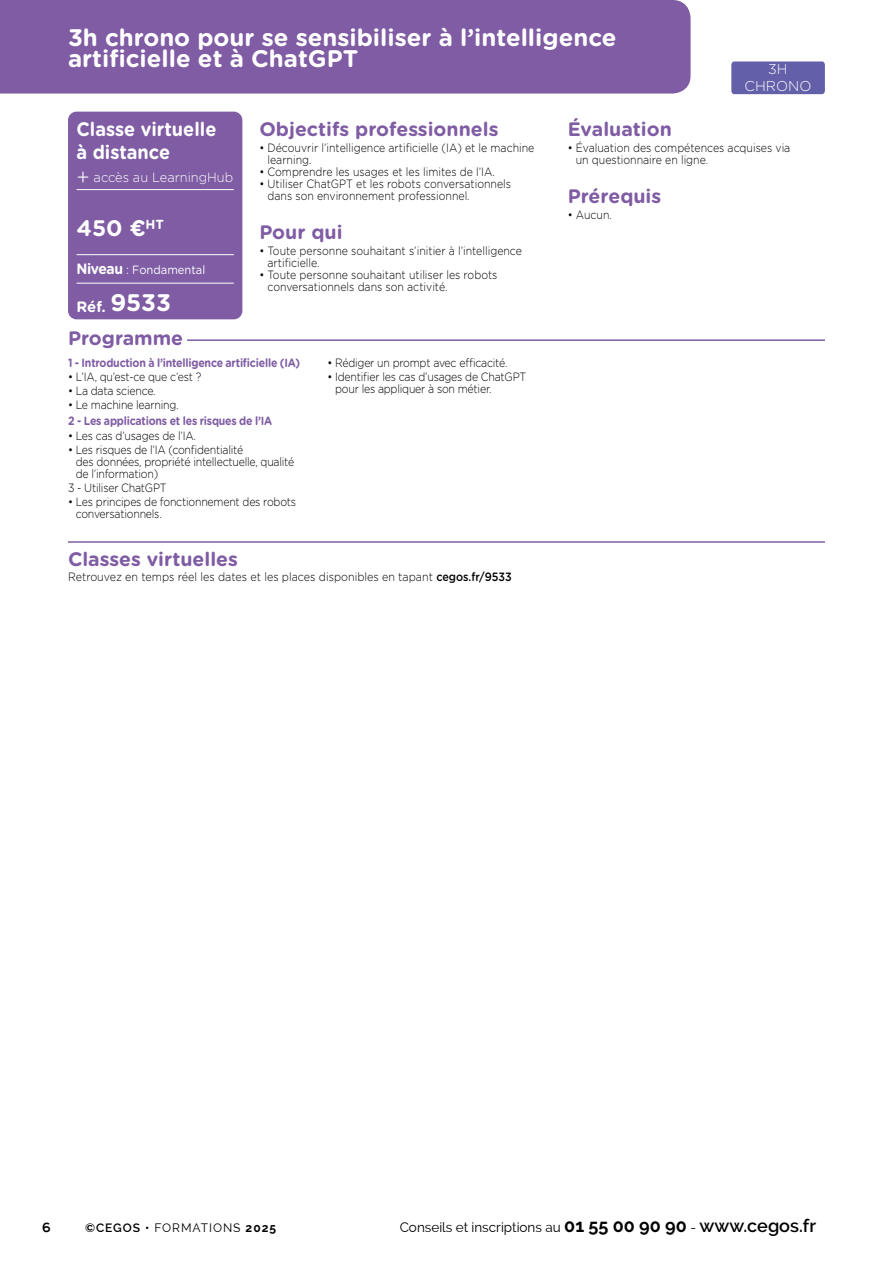
<style>
.page{position:relative;width:893px;height:1263px;background:#fff}
.page>*{position:absolute;margin:0;border:0;box-sizing:border-box;transform-origin:0 0}
.t1{font:700 24px/21px "Gotham Rounded";color:#fff}
.t2{font:700 22.5px "Gotham Rounded";color:#fff}
.t3{font:700 19.5px "Gotham Rounded";color:#7f5ca3}
.t4{font:700 19.5px/23.4px "Gotham Rounded";color:#fff;scale:.93 1}
.t5{font:700 15px "Gotham Rounded";color:#fff}
.t6{font:300 14.25px/16.2px "Gotham Rounded";color:#fff;text-align:center}
.t7{font:13.5px "Raleway";color:#000}
.t8{font:300 13.5px "Gotham Rounded";color:#fff;scale:.95 1}
.t9{font:500 13.5px "Ryker";color:#000}
.t10{font:300 12px/12px "Gotham Rounded";color:#000;scale:.88 1}
.t11{font:300 12px/12px "Gotham Rounded";letter-spacing:-.02em;color:#000;scale:.88 1}
.t12{font:700 12px "Gotham Rounded";letter-spacing:-.02em;color:#7f5ca3;scale:.88 1}
.t13{font:300 12px "Gotham Rounded";color:#000;scale:.9 1}
.t14{font:12px "Raleway";letter-spacing:.08em;color:#000}
.t15{font:12px "Gotham Rounded";color:#fff;scale:.93 1}
.s1{font-size:22.5px}
.s2{font-weight:700;font-size:15px}
.s3{font-size:24px}
.s4{font-weight:500}
.s5{font-weight:600}
.s6{font-weight:700}
.s7{font-weight:700;font-size:18px}
.s8{font-weight:600;font-size:18px}
</style>
<div class="page">
<div style="left:0;top:0;width:691px;height:94px;background:#7f5ca3"></div>
<div style="left:731px;top:61px;width:94px;height:33px;background:#635fa8"></div>
<div style="left:68px;top:112px;width:174px;height:207px;background:#7f5ca3;border-radius:9px"></div>
<hr style="left:77px;top:189px;width:157px;height:1px;background:#fff">
<hr style="left:77px;top:254px;width:157px;height:1px;background:#fff">
<hr style="left:77px;top:283px;width:157px;height:1px;background:#fff">
<hr style="left:187px;top:339px;width:638px;height:2px;background:#7f5ca3">
<hr style="left:68px;top:541px;width:757px;height:2px;background:#7f5ca3">
<h1 class="t1" style="left:68px;top:26px;width:550px">3h chrono pour se sensibiliser à l’intelligence artificielle et à ChatGPT</h1>
<p class="t6" style="left:745px;top:61px;width:68px">3H<br>CHRONO</p>
<h3 class="t4" style="left:77px;top:116px;width:152px">Classe virtuelle à distance</h3>
<p class="t8" style="left:77px;top:168px;width:167px"><span class="s1">+</span> accès au LearningHub</p>
<h2 class="t2" style="left:77px;top:212px;width:89px">450 €<sup>HT</sup></h2>
<p class="t15" style="left:77px;top:261px;width:140px"><span class="s2">Niveau</span> : Fondamental</p>
<p class="t5" style="left:77px;top:295px;width:96px">Réf. <span class="s3">9533</span></p>
<h3 class="t3" style="left:68px;top:324px;width:117px">Programme</h3>
<h3 class="t3" style="left:259px;top:115px;width:241px">Objectifs professionnels</h3>
<p class="t10" style="left:268px;top:141px;width:305px;text-indent:-8px">• Découvrir l’intelligence artificielle (IA) et le machine learning.</p>
<p class="t10" style="left:259px;top:165px;width:269px">• Comprendre les usages et les limites de l’IA.</p>
<p class="t10" style="left:268px;top:177px;width:278px;text-indent:-8px">• Utiliser ChatGPT et les robots conversationnels dans son environnement professionnel.</p>
<h3 class="t3" style="left:259px;top:218px;width:85px">Pour qui</h3>
<p class="t10" style="left:268px;top:244px;width:291px;text-indent:-8px">• Toute personne souhaitant s’initier à l’intelligence artificielle.</p>
<p class="t10" style="left:268px;top:268px;width:263px;text-indent:-8px">• Toute personne souhaitant utiliser les robots conversationnels dans son activité.</p>
<p class="t12" style="left:68px;top:354px;width:265px">1 - Introduction à l’intelligence artificielle (IA)</p>
<p class="t11" style="left:68px;top:370px;width:153px">• L’IA, qu’est-ce que c’est ?</p>
<p class="t11" style="left:68px;top:384px;width:101px">• La data science.</p>
<p class="t11" style="left:68px;top:398px;width:127px">• Le machine learning.</p>
<p class="t12" style="left:68px;top:412px;width:234px">2 - Les applications et les risques de l’IA</p>
<p class="t11" style="left:68px;top:429px;width:147px">• Les cas d’usages de l’IA.</p>
<p class="t11" style="left:76px;top:443px;width:250px;text-indent:-8px">• Les risques de l’IA (confidentialité<br>des données, propriété intellectuelle, qualité de l’information)</p>
<p class="t11" style="left:68px;top:481px;width:114px">3 - Utiliser ChatGPT</p>
<p class="t11" style="left:76px;top:495px;width:252px;text-indent:-8px">• Les principes de fonctionnement des robots conversationnels.</p>
<p class="t11" style="left:327px;top:356px;width:206px">• Rédiger un prompt avec efficacité.</p>
<p class="t11" style="left:335px;top:370px;width:219px;text-indent:-8px">• Identifier les cas d’usages de ChatGPT pour les appliquer à son métier.</p>
<h3 class="t3" style="left:68px;top:545px;width:172px">Classes virtuelles</h3>
<p class="t13" style="left:68px;top:569px;width:495px">Retrouvez en temps réel les dates et les places disponibles en tapant <span class="s4">cegos.fr/9533</span></p>
<h3 class="t3" style="left:568px;top:115px;width:106px">Évaluation</h3>
<p class="t10" style="left:576px;top:141px;width:245px;text-indent:-8px">• Évaluation des compétences acquises via un questionnaire en ligne.</p>
<h3 class="t3" style="left:568px;top:182px;width:95px">Prérequis</h3>
<p class="t10" style="left:568px;top:208px;width:52px">• Aucun.</p>
<p class="t9" style="left:42px;top:1219px;width:11px">6</p>
<p class="t14" style="left:85px;top:1221px;width:193px"><span class="s5">©CEGOS •</span> FORMATIONS <span class="s6">2025</span></p>
<p class="t7" style="left:400px;top:1219px;width:418px">Conseils et inscriptions au <span class="s7">01 55 00 90 90</span> - <span class="s8">www.cegos.fr</span></p>
</div>
